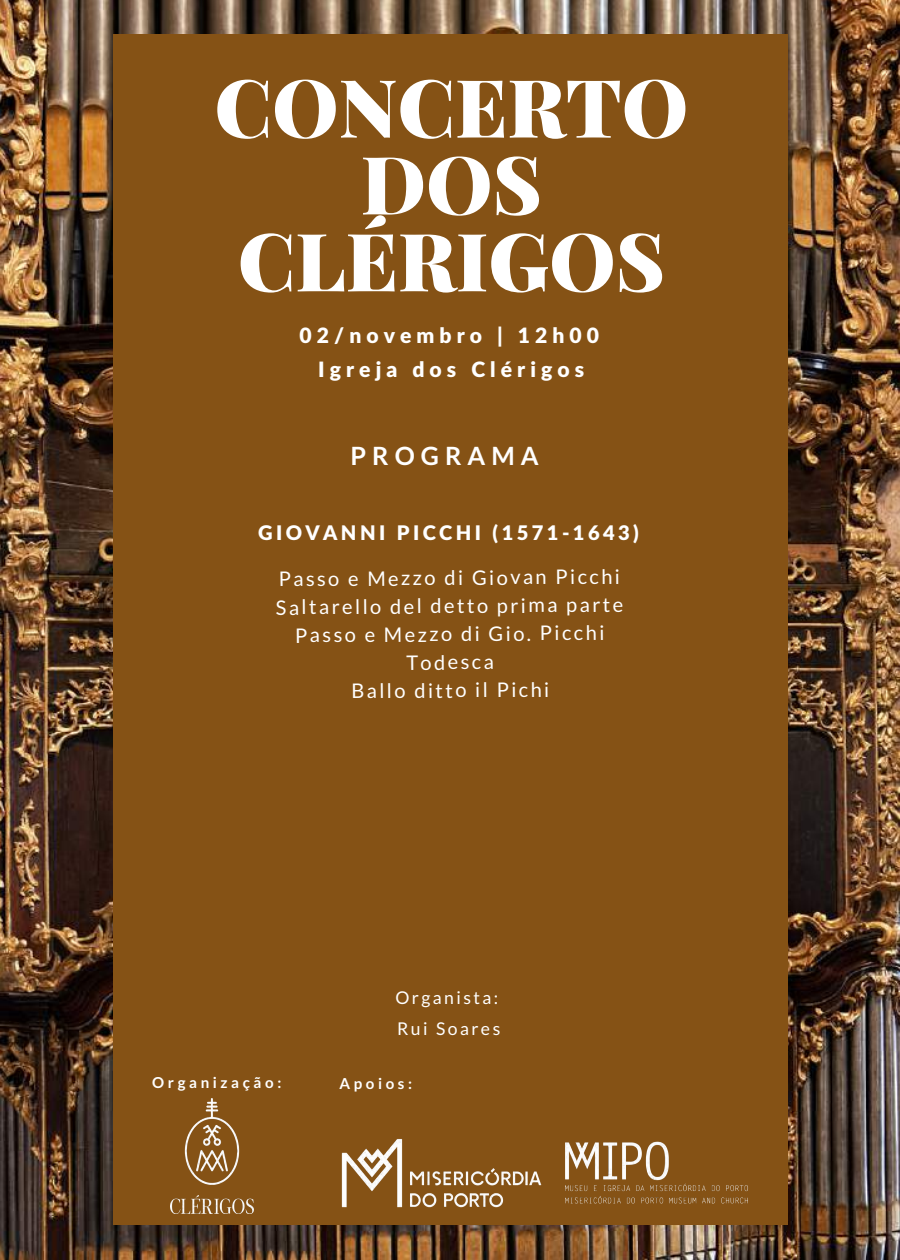
<style>
.page{position:relative;width:900px;height:1260px;background:#fff}
.page>*{position:absolute;margin:0;border:0;box-sizing:border-box;transform-origin:0 0}
.t1{font:900 80.5px/77px "Playfair Display";color:#fff;text-align:center}
.t2{font:700 25.25px "Lato";letter-spacing:.24em;color:#fff}
.t3{font:900 21.25px "Lato Latin";letter-spacing:.24em;color:#fff}
.t4{font:900 21px "Lato Latin";letter-spacing:.24em;color:#fff}
.t5{font:20px/28.2px "Lato";letter-spacing:.11em;color:#fff;text-align:center}
.t6{font:900 20px "Lato Latin";letter-spacing:.17em;color:#fff}
.t7{font:17.5px "Lato";letter-spacing:.14em;color:#fff}
.t8{font:700 15px "Lato";letter-spacing:.24em;color:#fff}
</style>
<div class="page">
<img style="left:0;top:0;width:900px;height:1260px">
<div style="left:113px;top:34px;width:674px;height:1190px;background:#855215"></div>
<img style="left:341px;top:1139px;width:201px;height:69px">
<img style="left:565px;top:1141px;width:183px;height:63px">
<img style="left:171px;top:1099px;width:82px;height:114px">
<h1 class="t1" style="left:214px;top:66px;width:475px">CONCERTO<br>DOS<br>CLÉRIGOS</h1>
<p class="t4" style="left:300px;top:322px;width:301px">02/novembro | 12h00</p>
<p class="t3" style="left:318px;top:356px;width:268px">Igreja dos Clérigos</p>
<p class="t2" style="left:350px;top:440px;width:190px">PROGRAMA</p>
<p class="t6" style="left:258px;top:520px;width:382px">GIOVANNI PICCHI (1571-1643)</p>
<p class="t5" style="left:276px;top:563px;width:349px">Passo e Mezzo di Giovan Picchi<br>Saltarello del detto prima parte<br>Passo e Mezzo di Gio. Picchi<br>Todesca<br>Ballo ditto il Pichi</p>
<p class="t7" style="left:395px;top:986px;width:104px">Organista:</p>
<p class="t8" style="left:152px;top:1073px;width:131px">Organização:</p>
<p class="t7" style="left:397px;top:1018px;width:105px">Rui Soares</p>
<p class="t8" style="left:339px;top:1075px;width:74px">Apoios:</p>
</div>
